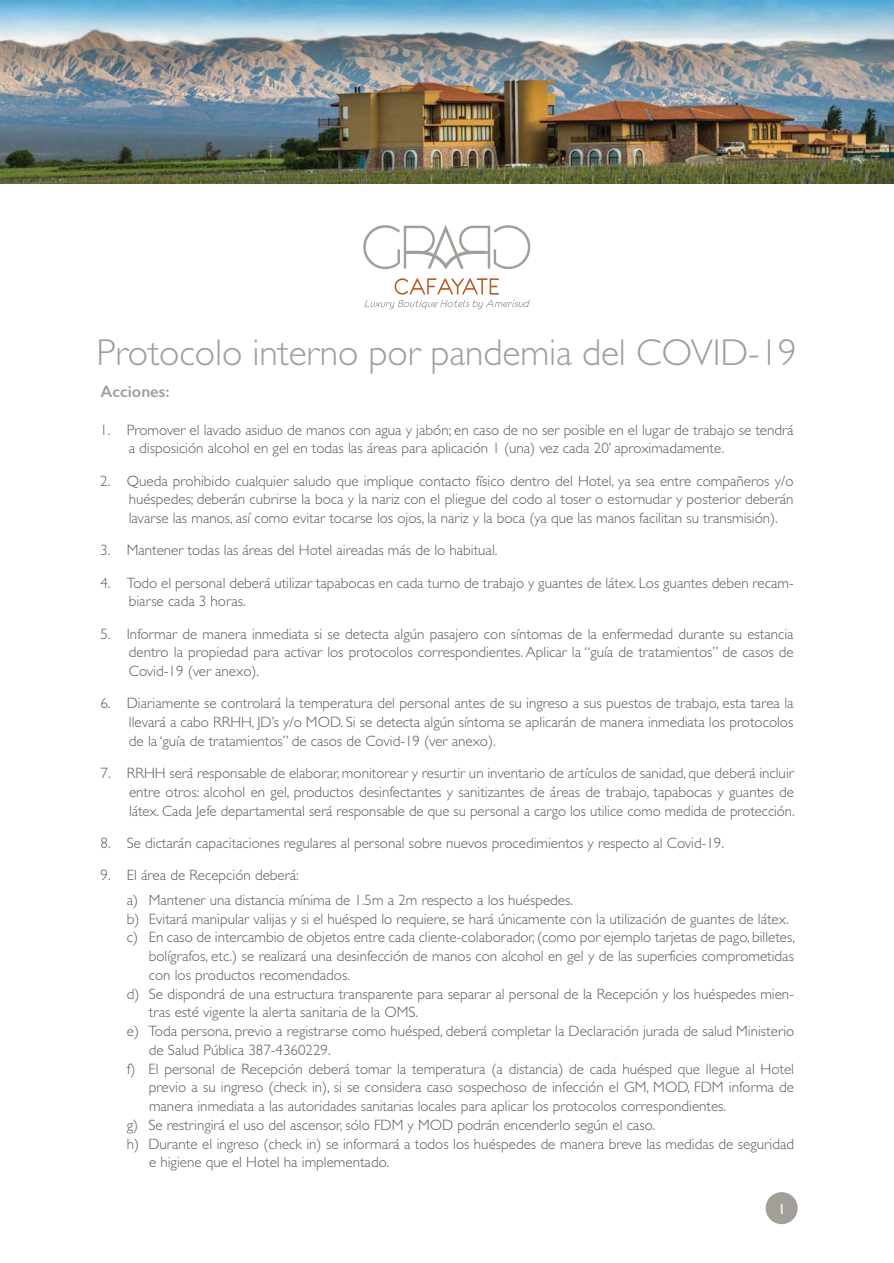
<style>
.page{position:relative;width:894px;height:1263px;background:#fff}
.page>*{position:absolute;margin:0;border:0;box-sizing:border-box;transform-origin:0 0}
.t1{font:300 37.5px "Gill Sans";letter-spacing:-.005em;color:#a29e98}
.t2{font:600 16.5px "Gill Sans";color:#a29e98}
.t3{font:300 15px/18.8px "Gill Sans";color:#58595b;text-align:justify}
.t4{font:15px "Gill Sans";color:#fff}
</style>
<div class="page">
<img style="left:0;top:0;width:893px;height:183px">
<svg style="left:363px;top:225px;width:168px;height:45px"></svg>
<svg style="left:364px;top:278px;width:165px;height:31px"></svg>
<div style="left:365px;top:59px;width:8px;height:8px;background:#a29e98;border-radius:50%"></div>
<div style="left:377px;top:50px;width:8px;height:8px;background:#a29e98;border-radius:50%"></div>
<div style="left:390px;top:46px;width:8px;height:9px;background:#a29e98;border-radius:50%"></div>
<div style="left:402px;top:49px;width:8px;height:8px;background:#a29e98;border-radius:50%"></div>
<div style="left:411px;top:56px;width:9px;height:9px;background:#a29e98;border-radius:50%"></div>
<div style="left:424px;top:61px;width:8px;height:9px;background:#a29e98;border-radius:50%"></div>
<div style="left:437px;top:60px;width:8px;height:8px;background:#a29e98;border-radius:50%"></div>
<div style="left:446px;top:52px;width:9px;height:8px;background:#a29e98;border-radius:50%"></div>
<div style="left:765px;top:1192px;width:32px;height:32px;background:#a29e98;border-radius:50%"></div>
<p class="t1" style="left:96px;top:339px;width:701px">Protocolo interno por pandemia del COVID-19</p>
<p class="t2" style="left:100px;top:382px;width:70px">Acciones:</p>
<p class="t3" style="left:129px;top:422px;width:666px;text-indent:-28px">1. Promover el lavado asiduo de manos con agua y jabón; en caso de no ser posible en el lugar de trabajo se tendrá a disposición alcohol en gel en todas las áreas para aplicación 1 (una) vez cada 20’ aproximadamente.</p>
<p class="t3" style="left:129px;top:473px;width:666px;text-indent:-29px">2. Queda prohibido cualquier saludo que implique contacto físico dentro del Hotel, ya sea entre compañeros y/o huéspedes; deberán cubrirse la boca y la nariz con el pliegue del codo al toser o estornudar y posterior deberán lavarse las manos, así como evitar tocarse los ojos, la nariz y la boca (ya que las manos facilitan su transmisión).</p>
<p class="t3" style="left:100px;top:542px;width:399px">3. Mantener todas las áreas del Hotel aireadas más de lo habitual.</p>
<p class="t3" style="left:129px;top:575px;width:666px;text-indent:-28px">4. Todo el personal deberá utilizar tapabocas en cada turno de trabajo y guantes de látex. Los guantes deben recam&shy;biarse cada 3 horas.</p>
<p class="t3" style="left:129px;top:626px;width:666px;text-indent:-28px">5. Informar de manera inmediata si se detecta algún pasajero con síntomas de la enfermedad durante su estancia dentro la propiedad para activar los protocolos correspondientes. Aplicar la “guía de tratamientos” de casos de Covid-19 (ver anexo).</p>
<p class="t3" style="left:129px;top:695px;width:666px;text-indent:-28px">6. Diariamente se controlará la temperatura del personal antes de su ingreso a sus puestos de trabajo, esta tarea la llevará a cabo RRHH, JD’s y/o MOD. Si se detecta algún síntoma se aplicarán de manera inmediata los protocolos de la ‘guía de tratamientos” de casos de Covid-19 (ver anexo).</p>
<p class="t3" style="left:129px;top:765px;width:667px;text-indent:-28px">7. RRHH será responsable de elaborar, monitorear y resurtir un inventario de artículos de sanidad, que deberá incluir entre otros: alcohol en gel, productos desinfectantes y sanitizantes de áreas de trabajo, tapabocas y guantes de látex. Cada Jefe departamental será responsable de que su personal a cargo los utilice como medida de protección.</p>
<p class="t3" style="left:101px;top:835px;width:624px">8. Se dictarán capacitaciones regulares al personal sobre nuevos procedimientos y respecto al Covid-19.</p>
<p class="t3" style="left:127px;top:864px;width:447px;line-height:24.8px;text-indent:-26px">9. El área de Recepción deberá:<br>a) Mantener una distancia mínima de 1.5m a 2m respecto a los huéspedes.</p>
<p class="t3" style="left:127px;top:911px;width:663px">b) Evitará manipular valijas y si el huésped lo requiere, se hará únicamente con la utilización de guantes de látex.</p>
<p class="t3" style="left:127px;top:929px;width:669px">c) En caso de intercambio de objetos entre cada cliente-colaborador, (como por ejemplo tarjetas de pago, billetes,</p>
<p class="t3" style="left:149px;top:948px;width:646px">bolígrafos, etc.) se realizará una desinfección de manos con alcohol en gel y de las superficies comprometidas</p>
<p class="t3" style="left:149px;top:967px;width:202px">con los productos recomendados.</p>
<p class="t3" style="left:127px;top:986px;width:668px">d) Se dispondrá de una estructura transparente para separar al personal de la Recepción y los huéspedes mien-</p>
<p class="t3" style="left:149px;top:1004px;width:270px">tras esté vigente la alerta sanitaria de la OMS.</p>
<p class="t3" style="left:127px;top:1023px;width:668px">e) Toda persona, previo a registrarse como huésped, deberá completar la Declaración jurada de salud Ministerio</p>
<p class="t3" style="left:149px;top:1042px;width:183px">de Salud Pública 387-4360229.</p>
<p class="t3" style="left:127px;top:1061px;width:668px">f) El personal de Recepción deberá tomar la temperatura (a distancia) de cada huésped que llegue al Hotel</p>
<p class="t3" style="left:149px;top:1079px;width:646px">previo a su ingreso (check in), si se considera caso sospechoso de infección el GM, MOD, FDM informa de</p>
<p class="t3" style="left:149px;top:1098px;width:578px">manera inmediata a las autoridades sanitarias locales para aplicar los protocolos correspondientes.</p>
<p class="t3" style="left:127px;top:1117px;width:529px">g) Se restringirá el uso del ascensor, sólo FDM y MOD podrán encenderlo según el caso.</p>
<p class="t3" style="left:127px;top:1136px;width:668px">h) Durante el ingreso (check in) se informará a todos los huéspedes de manera breve las medidas de seguridad</p>
<p class="t3" style="left:149px;top:1154px;width:241px">e higiene que el Hotel ha implementado.</p>
<p class="t4" style="left:777px;top:1203px;width:9px">1</p>
</div>
